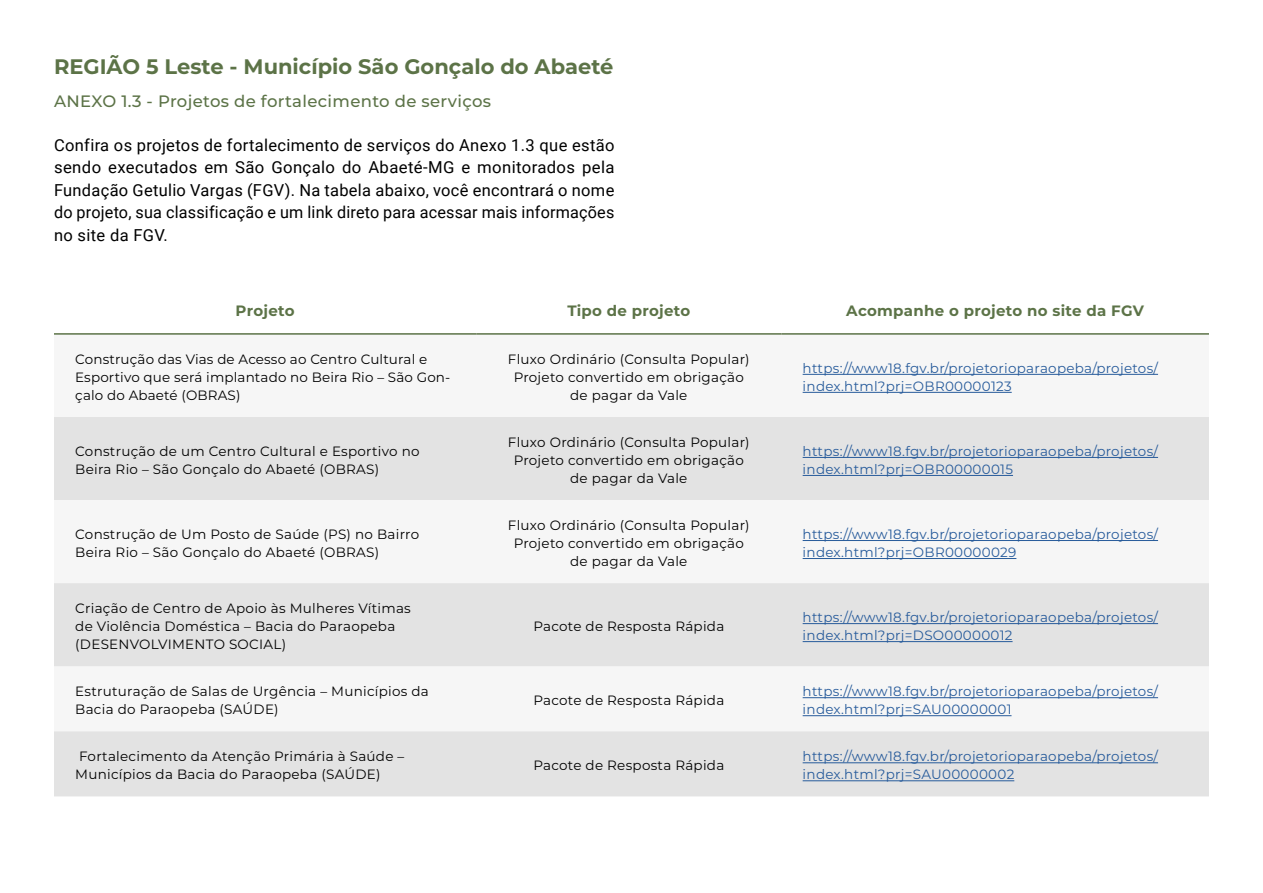
<style>
.page{position:relative;width:1263px;height:893px;background:#fff}
.page>*{position:absolute;margin:0;border:0;box-sizing:border-box;transform-origin:0 0}
.t1{font:700 21px "Montserrat";color:#5c7347}
.t2{font:16.5px/22.5px "Roboto";letter-spacing:.01em;color:#000;text-align:justify}
.t3{font:500 16.5px "Montserrat";letter-spacing:.02em;color:#5c7347}
.t4{font:700 15px "Montserrat";letter-spacing:.02em;color:#5c7347}
.t5{font:13.5px/18px "Montserrat";letter-spacing:.02em;color:#000}
.t6{font:13.5px/18px "Montserrat";letter-spacing:.02em;color:#275b9b}
</style>
<div class="page">
<div style="left:54px;top:417px;width:1155px;height:83px;background:#e3e3e3"></div>
<div style="left:802px;top:540px;width:357px;height:20px;background:#f6f6f6"></div>
<svg style="left:54px;top:583px;width:1155px;height:213px;fill:#e3e3e3"></svg>
<hr style="left:54px;top:333px;width:422px;height:2px;background:#5c7347">
<hr style="left:476px;top:333px;width:305px;height:2px;background:#5c7347">
<hr style="left:781px;top:333px;width:428px;height:2px;background:#5c7347">
<hr style="left:803px;top:374px;width:355px;height:1px;background:#275b9b">
<hr style="left:803px;top:392px;width:209px;height:1px;background:#275b9b">
<hr style="left:803px;top:457px;width:355px;height:1px;background:#275b9b">
<hr style="left:803px;top:475px;width:210px;height:1px;background:#275b9b">
<hr style="left:803px;top:540px;width:355px;height:1px;background:#275b9b">
<hr style="left:803px;top:558px;width:213px;height:1px;background:#275b9b">
<hr style="left:803px;top:623px;width:355px;height:1px;background:#275b9b">
<hr style="left:803px;top:641px;width:209px;height:1px;background:#275b9b">
<hr style="left:803px;top:697px;width:355px;height:1px;background:#275b9b">
<hr style="left:803px;top:715px;width:208px;height:1px;background:#275b9b">
<hr style="left:803px;top:762px;width:355px;height:1px;background:#275b9b">
<hr style="left:803px;top:780px;width:211px;height:1px;background:#275b9b">
<h1 class="t1" style="left:54px;top:52px;width:561px">REGIÃO 5 Leste - Município São Gonçalo do Abaeté</h1>
<p class="t3" style="left:54px;top:90px;width:439px">ANEXO 1.3 - Projetos de fortalecimento de serviços</p>
<p class="t2" style="left:54px;top:133px;width:562px">Confira os projetos de fortalecimento de serviços do Anexo 1.3 que estão sendo executados em São Gonçalo do Abaeté-MG e monitorados pela Fundação Getulio Vargas (FGV). Na tabela abaixo, você encontrará o nome do projeto, sua classificação e um link direto para acessar mais informações no site da FGV.</p>
<p class="t4" style="left:236px;top:299px;width:60px">Projeto</p>
<p class="t4" style="left:567px;top:299px;width:124px">Tipo de projeto</p>
<p class="t4" style="left:846px;top:299px;width:299px">Acompanhe o projeto no site da FGV</p>
<p class="t5" style="left:75px;top:350px;width:377px">Construção das Vias de Acesso ao Centro Cultural e<br>Esportivo que será implantado no Beira Rio – São Gon&shy;çalo do Abaeté (OBRAS)</p>
<p class="t5" style="left:508px;top:350px;width:243px;text-align:center">Fluxo Ordinário (Consulta Popular)<br>Projeto convertido em obrigação de pagar da Vale</p>
<p class="t6" style="left:803px;top:359px;width:357px">https://www18.fgv.br/projetorioparaopeba/projetos/ index.html?prj=OBR00000123</p>
<p class="t5" style="left:75px;top:442px;width:346px">Construção de um Centro Cultural e Esportivo no<br>Beira Rio – São Gonçalo do Abaeté (OBRAS)</p>
<p class="t5" style="left:508px;top:433px;width:243px;text-align:center">Fluxo Ordinário (Consulta Popular)<br>Projeto convertido em obrigação de pagar da Vale</p>
<p class="t6" style="left:803px;top:442px;width:357px">https://www18.fgv.br/projetorioparaopeba/projetos/ index.html?prj=OBR00000015</p>
<p class="t5" style="left:75px;top:525px;width:345px">Construção de Um Posto de Saúde (PS) no Bairro<br>Beira Rio – São Gonçalo do Abaeté (OBRAS)</p>
<p class="t5" style="left:508px;top:516px;width:243px;text-align:center">Fluxo Ordinário (Consulta Popular)<br>Projeto convertido em obrigação de pagar da Vale</p>
<p class="t6" style="left:803px;top:525px;width:357px">https://www18.fgv.br/projetorioparaopeba/projetos/ index.html?prj=OBR00000029</p>
<p class="t5" style="left:75px;top:599px;width:337px">Criação de Centro de Apoio às Mulheres Vítimas de Violência Doméstica – Bacia do Paraopeba (DESENVOLVIMENTO SOCIAL)</p>
<p class="t5" style="left:533px;top:617px;width:192px">Pacote de Resposta Rápida</p>
<p class="t6" style="left:803px;top:608px;width:357px">https://www18.fgv.br/projetorioparaopeba/projetos/ index.html?prj=DSO00000012</p>
<p class="t5" style="left:75px;top:682px;width:355px">Estruturação de Salas de Urgência – Municípios da<br>Bacia do Paraopeba (SAÚDE)</p>
<p class="t5" style="left:533px;top:691px;width:192px">Pacote de Resposta Rápida</p>
<p class="t6" style="left:803px;top:682px;width:357px">https://www18.fgv.br/projetorioparaopeba/projetos/ index.html?prj=SAU00000001</p>
<p class="t5" style="left:75px;top:747px;width:331px">Fortalecimento da Atenção Primária à Saúde –<br>Municípios da Bacia do Paraopeba (SAÚDE)</p>
<p class="t5" style="left:533px;top:756px;width:192px">Pacote de Resposta Rápida</p>
<p class="t6" style="left:803px;top:747px;width:357px">https://www18.fgv.br/projetorioparaopeba/projetos/ index.html?prj=SAU00000002</p>
</div>
